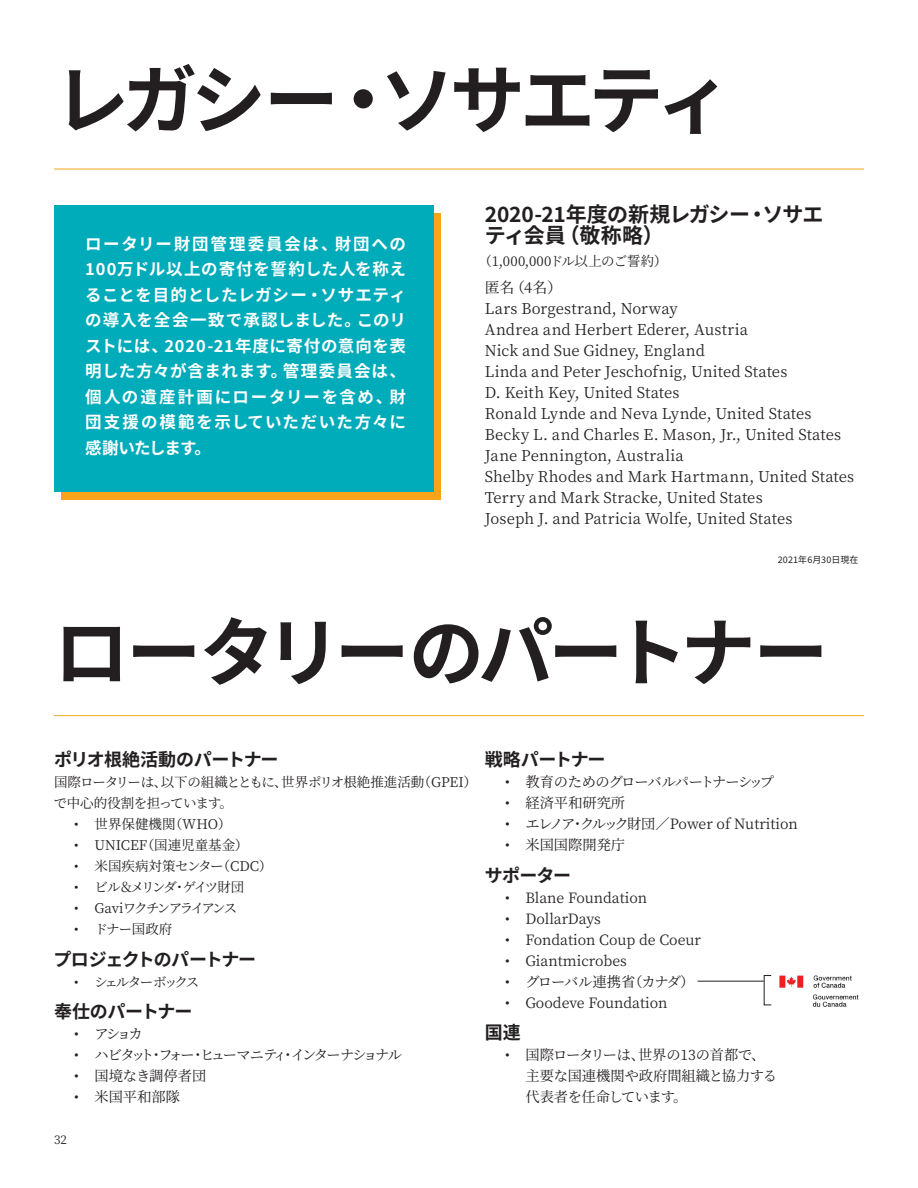
<style>
.page{position:relative;width:918px;height:1188px;background:#fff}
.page>*{position:absolute;margin:0;border:0;box-sizing:border-box;transform-origin:0 0}
.t1{font:700 75px "Noto Sans JP";letter-spacing:-.075em;color:#231f20}
.t2{font:700 21px/21px "Noto Sans JP";letter-spacing:-.015em;color:#231f20}
.t3{font:700 18px "Noto Sans JP";letter-spacing:-.045em;color:#231f20}
.t4{font:700 18px "Noto Sans JP";letter-spacing:-.065em;color:#231f20}
.t5{font:700 18px "Noto Sans JP";letter-spacing:-.025em;color:#231f20}
.t6{font:700 16.5px/25.5px "Noto Sans JP";letter-spacing:.08em;color:#fff;text-align:justify}
.t7{font:15px/21px "Noto Serif JP";letter-spacing:.005em;color:#231f20}
.t8{font:14.25px/21px "Noto Serif JP";letter-spacing:-.005em;color:#231f20}
.t9{font:14.25px "Noto Serif JP";letter-spacing:-.075em;color:#231f20}
.t10{font:14.25px "Noto Serif JP";letter-spacing:-.155em;color:#231f20}
.t11{font:13.5px/21px "Noto Serif JP";letter-spacing:-.025em;color:#231f20}
.t12{font:13.5px "Noto Serif JP";color:#231f20}
.t13{font:13.5px "Noto Serif JP";letter-spacing:-.16em;color:#231f20}
.t14{font:13.5px "Noto Serif JP";letter-spacing:.01em;color:#231f20}
.t15{font:13.5px "Noto Serif JP";letter-spacing:-.135em;color:#231f20}
.t16{font:12px "Noto Serif JP";color:#231f20}
.t17{font:9px "Noto Sans JP";letter-spacing:.015em;color:#231f20}
</style>
<div class="page">
<hr style="left:54px;top:169px;width:810px;height:1px;background:#f9a31b">
<hr style="left:54px;top:715px;width:810px;height:1px;background:#f4a81c">
<img style="left:779px;top:975px;width:80px;height:32px">
<hr style="left:698px;top:981px;width:66px;height:1px;background:#231f20">
<div style="left:62px;top:213px;width:379px;height:287px;background:#f9a31b"></div>
<div style="left:54px;top:205px;width:379px;height:287px;background:#00abba"></div>
<h1 class="t1" style="left:54px;top:58px;width:679px">レガシー・ソサエティ</h1>
<p class="t6" style="left:85px;top:231px;width:322px">ロータリー財団管理委員会は、財団への100万ドル以上の寄付を誓約した人を称えることを目的としたレガシー・ソサエティの導入を全会一致で承認しました。このリストには、2020-21年度に寄付の意向を表明した方々が含まれます。管理委員会は、個人の遺産計画にロータリーを含め、財団支援の模範を示していただいた方々に感謝いたします。</p>
<h2 class="t2" style="left:485px;top:204px;width:340px">2020-21年度の新規レガシー・ソサエティ会員（敬称略）</h2>
<p class="t14" style="left:478px;top:254px;width:190px">（1,000,000ドル以上のご誓約）</p>
<p class="t7" style="left:485px;top:277px;width:371px">匿名（4名）<br>Lars Borgestrand, Norway<br>Andrea and Herbert Ederer, Austria<br>Nick and Sue Gidney, England<br>Linda and Peter Jeschofnig, United States<br>D. Keith Key, United States<br>Ronald Lynde and Neva Lynde, United States Becky L. and Charles E. Mason, Jr., United States Jane Pennington, Australia<br>Shelby Rhodes and Mark Hartmann, United States Terry and Mark Stracke, United States<br>Joseph J. and Patricia Wolfe, United States</p>
<p class="t17" style="left:778px;top:555px;width:82px">2021年6月30日現在</p>
<h1 class="t1" style="left:54px;top:610px;width:776px">ロータリーのパートナー</h1>
<p class="t3" style="left:54px;top:749px;width:226px">ポリオ根絶活動のパートナー</p>
<p class="t11" style="left:54px;top:772px;width:425px">国際ロータリーは、以下の組織とともに、世界ポリオ根絶推進活動（GPEI）で中心的役割を担っています。</p>
<p class="t12" style="left:74px;top:816px;width:158px">• 世界保健機関（WHO）</p>
<p class="t12" style="left:74px;top:837px;width:176px">• UNICEF（国連児童基金）</p>
<p class="t12" style="left:74px;top:858px;width:200px">• 米国疾病対策センター（CDC）</p>
<p class="t13" style="left:74px;top:879px;width:172px">• ビル＆メリンダ・ゲイツ財団</p>
<p class="t15" style="left:74px;top:900px;width:165px">• Gaviワクチンアライアンス</p>
<p class="t11" style="left:74px;top:919px;width:100px">• ドナー国政府</p>
<p class="t4" style="left:53px;top:949px;width:204px">プロジェクトのパートナー</p>
<p class="t13" style="left:74px;top:974px;width:127px">• シェルターボックス</p>
<p class="t5" style="left:54px;top:1002px;width:140px">奉仕のパートナー</p>
<p class="t8" style="left:74px;top:1024px;width:70px">• アショカ</p>
<p class="t10" style="left:74px;top:1047px;width:329px">• ハビタット・フォー・ヒューマニティ・インターナショナル</p>
<p class="t8" style="left:74px;top:1066px;width:134px">• 国境なき調停者団</p>
<p class="t8" style="left:74px;top:1087px;width:107px">• 米国平和部隊</p>
<p class="t16" style="left:54px;top:1133px;width:14px">32</p>
<p class="t3" style="left:485px;top:749px;width:122px">戦略パートナー</p>
<p class="t9" style="left:505px;top:773px;width:270px">• 教育のためのグローバルパートナーシップ</p>
<p class="t8" style="left:505px;top:792px;width:121px">• 経済平和研究所</p>
<p class="t8" style="left:505px;top:813px;width:294px">• エレノア・クルック財団／Power of Nutrition</p>
<p class="t8" style="left:505px;top:834px;width:121px">• 米国国際開発庁</p>
<p class="t3" style="left:485px;top:865px;width:88px">サポーター</p>
<p class="t8" style="left:505px;top:887px;width:144px">• Blane Foundation</p>
<p class="t8" style="left:505px;top:908px;width:97px">• DollarDays</p>
<p class="t8" style="left:505px;top:929px;width:197px">• Fondation Coup de Coeur</p>
<p class="t8" style="left:505px;top:950px;width:123px">• Giantmicrobes</p>
<p class="t9" style="left:505px;top:973px;width:191px">• グローバル連携省（カナダ）</p>
<p class="t8" style="left:505px;top:992px;width:164px">• Goodeve Foundation</p>
<p class="t3" style="left:485px;top:1023px;width:37px">国連</p>
<p class="t8" style="left:525px;top:1045px;width:253px;text-indent:-20px">• 国際ロータリーは、世界の13の首都で、主要な国連機関や政府間組織と協力する代表者を任命しています。</p>
</div>
